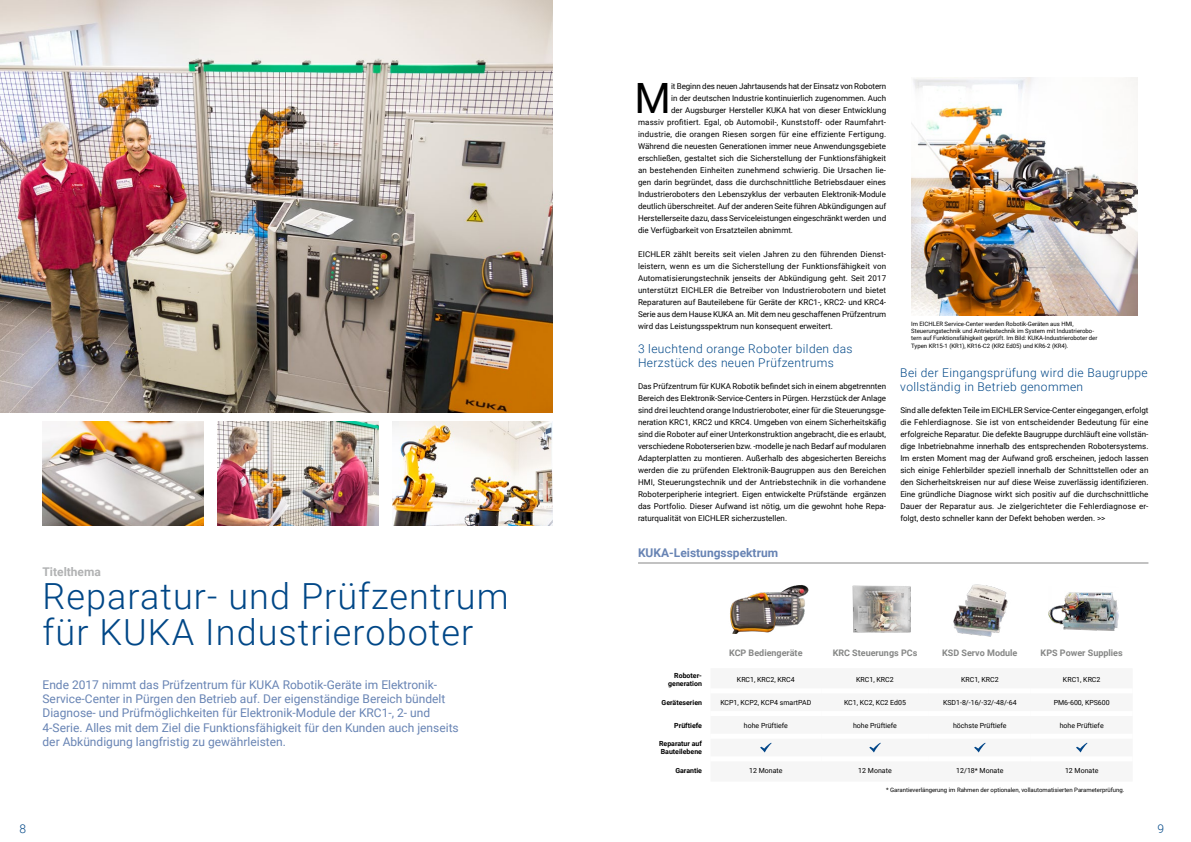
<style>
.page{position:relative;width:1191px;height:842px;background:#fff}
.page>*{position:absolute;margin:0;border:0;box-sizing:border-box;transform-origin:0 0}
.t1{font:41.8px "Roboto";color:#000}
.t2{font:300 36px/36px "Roboto";letter-spacing:.03em;color:#004787}
.t3{font:12px/14.4px "Roboto";color:#6884b4}
.t4{font:300 12px/14.4px "Roboto";letter-spacing:.03em;color:#004787}
.t5{font:700 12px "Roboto";color:#6884b4}
.t6{font:700 12px "Roboto";color:#b1b2b3}
.t7{font:700 9px "Roboto";color:#868786}
.t8{font:8px/12px "Roboto";color:#000;text-align:justify}
.t9{font:8px "Roboto";letter-spacing:.02em;color:#000}
.t10{font:7px "Roboto";color:#000}
.t11{font:700 7px/8.4px "Roboto";color:#000;text-align:right}
.t12{font:6px/7.2px "Roboto";color:#000}
</style>
<div class="page">
<hr style="left:638px;top:563px;width:510px;height:1px;background:#868786">
<img style="left:43px;top:421px;width:160px;height:105px">
<img style="left:217px;top:421px;width:161px;height:105px">
<img style="left:392px;top:421px;width:161px;height:105px">
<img style="left:911px;top:77px;width:226px;height:238px">
<img style="left:0;top:0;width:553px;height:412px">
<img style="left:777px;top:585px;width:32px;height:42px">
<img style="left:730px;top:592px;width:47px;height:42px">
<img style="left:852px;top:585px;width:59px;height:48px">
<img style="left:953px;top:584px;width:55px;height:52px">
<img style="left:1048px;top:592px;width:71px;height:39px">
<svg style="left:760px;top:743px;width:11px;height:9px"></svg>
<svg style="left:869px;top:743px;width:11px;height:9px"></svg>
<svg style="left:974px;top:743px;width:11px;height:9px"></svg>
<svg style="left:1076px;top:743px;width:11px;height:9px"></svg>
<h3 class="t6" style="left:43px;top:563px;width:60px">Titelthema</h3>
<h2 class="t2" style="left:43px;top:577px;width:468px">Reparatur- und Prüfzentrum für KUKA Industrieroboter</h2>
<p class="t3" style="left:43px;top:677px;width:418px">Ende 2017 nimmt das Prüfzentrum für KUKA Robotik-Geräte im Elektronik-Service-Center in Pürgen den Betrieb auf. Der eigenständige Bereich bündelt Diagnose- und Prüfmöglichkeiten für Elektronik-Module der KRC1-, 2- und 4-Serie. Alles mit dem Ziel die Funktionsfähigkeit für den Kunden auch jenseits der Abkündigung langfristig zu gewährleisten.</p>
<h1 class="t1" style="left:634px;top:68px;width:38px">M</h1>
<p class="t8" style="left:671px;top:79px;width:217px">it Beginn des neuen Jahrtausends hat der Einsatz von Robotern</p>
<p class="t8" style="left:671px;top:91px;width:217px">in der deutschen Industrie kontinuierlich zugenommen. Auch</p>
<p class="t8" style="left:671px;top:103px;width:217px">der Augsburger Hersteller KUKA hat von dieser Entwicklung</p>
<p class="t9" style="left:638px;top:116px;width:250px">massiv profitiert. Egal, ob Automobil-, Kunststoff- oder Raumfahrt-</p>
<p class="t9" style="left:638px;top:128px;width:250px">industrie, die orangen Riesen sorgen für eine effiziente Fertigung.</p>
<p class="t8" style="left:638px;top:139px;width:250px">Während die neuesten Generationen immer neue Anwendungsgebiete</p>
<p class="t8" style="left:638px;top:151px;width:250px">erschließen, gestaltet sich die Sicherstellung der Funktionsfähigkeit</p>
<p class="t8" style="left:638px;top:163px;width:250px">an bestehenden Einheiten zunehmend schwierig. Die Ursachen lie-</p>
<p class="t8" style="left:638px;top:175px;width:249px">gen darin begründet, dass die durchschnittliche Betriebsdauer eines</p>
<p class="t8" style="left:638px;top:187px;width:250px">Industrieroboters den Lebenszyklus der verbauten Elektronik-Module</p>
<p class="t8" style="left:638px;top:199px;width:250px">deutlich überschreitet. Auf der anderen Seite führen Abkündigungen auf</p>
<p class="t8" style="left:638px;top:211px;width:250px">Herstellerseite dazu, dass Serviceleistungen eingeschränkt werden und</p>
<p class="t8" style="left:638px;top:223px;width:156px">die Verfügbarkeit von Ersatzteilen abnimmt.</p>
<p class="t8" style="left:638px;top:247px;width:250px">EICHLER zählt bereits seit vielen Jahren zu den führenden Dienst&shy;leistern, wenn es um die Sicherstellung der Funktionsfähigkeit von Automatisierungstechnik jenseits der Abkündigung geht. Seit 2017 unterstützt EICHLER die Betreiber von Industrierobotern und bietet Reparaturen auf Bauteilebene für Geräte der KRC1-, KRC2- und KRC4- Serie aus dem Hause KUKA an. Mit dem neu geschaffenen Prüfzentrum wird das Leistungsspektrum nun konsequent erweitert.</p>
<h3 class="t4" style="left:638px;top:341px;width:216px">3 leuchtend orange Roboter bilden das<br>Herzstück des neuen Prüfzentrums</h3>
<p class="t8" style="left:638px;top:379px;width:250px">Das Prüfzentrum für KUKA Robotik befindet sich in einem abgetrennten Bereich des Elektronik-Service-Centers in Pürgen. Herzstück der Anlage sind drei leuchtend orange Industrieroboter, einer für die Steuerungsge&shy;neration KRC1, KRC2 und KRC4. Umgeben von einem Sicherheitskäfig sind die Roboter auf einer Unterkonstruktion angebracht, die es erlaubt, verschiedene Roboterserien bzw. -modelle je nach Bedarf auf modularen Adapterplatten zu montieren. Außerhalb des abgesicherten Bereichs werden die zu prüfenden Elektronik-Baugruppen aus den Bereichen HMI, Steuerungstechnik und der Antriebstechnik in die vorhandene Roboterperipherie integriert. Eigen entwickelte Prüfstände ergänzen das Portfolio. Dieser Aufwand ist nötig, um die gewohnt hohe Repa&shy;raturqualität von EICHLER sicherzustellen.</p>
<h3 class="t5" style="left:638px;top:544px;width:142px">KUKA-Leistungsspektrum</h3>
<p class="t12" style="left:911px;top:320px;width:188px">Im EICHLER Service-Center werden Robotik-Geräten aus HMI, Steuerungstechnik und Antriebstechnik im System mit Industrierobo&shy;tern auf Funktionsfähigkeit geprüft. Im Bild: KUKA-Industrieroboter der Typen KR15-1 (KR1), KR16-C2 (KR2 Ed05) und KR6-2 (KR4).</p>
<h3 class="t4" style="left:900px;top:365px;width:249px">Bei der Eingangsprüfung wird die Baugruppe vollständig in Betrieb genommen</h3>
<p class="t8" style="left:900px;top:403px;width:250px">Sind alle defekten Teile im EICHLER Service-Center eingegangen, erfolgt die Fehlerdiagnose. Sie ist von entscheidender Bedeutung für eine erfolgreiche Reparatur. Die defekte Baugruppe durchläuft eine vollstän&shy;dige Inbetriebnahme innerhalb des entsprechenden Robotersystems.<br>Im ersten Moment mag der Aufwand groß erscheinen, jedoch lassen sich einige Fehlerbilder speziell innerhalb der Schnittstellen oder an den Sicherheitskreisen nur auf diese Weise zuverlässig identifizieren.<br>Eine gründliche Diagnose wirkt sich positiv auf die durchschnittliche Dauer der Reparatur aus. Je zielgerichteter die Fehlerdiagnose er&shy;folgt, desto schneller kann der Defekt behoben werden. &gt;&gt;</p>
<p class="t7" style="left:729px;top:646px;width:75px">KCP Bediengeräte</p>
<p class="t7" style="left:832px;top:646px;width:86px">KRC Steuerungs PCs</p>
<p class="t7" style="left:942px;top:646px;width:77px">KSD Servo Module</p>
<p class="t7" style="left:1040px;top:646px;width:84px">KPS Power Supplies</p>
<p class="t11" style="left:668px;top:671px;width:35px">Roboter&shy;generation</p>
<p class="t10" style="left:737px;top:675px;width:59px">KRC1, KRC2, KRC4</p>
<p class="t10" style="left:856px;top:675px;width:39px">KRC1, KRC2</p>
<p class="t10" style="left:961px;top:675px;width:39px">KRC1, KRC2</p>
<p class="t10" style="left:1063px;top:675px;width:39px">KRC1, KRC2</p>
<p class="t11" style="left:661px;top:698px;width:42px">Geräteserien</p>
<p class="t10" style="left:720px;top:697px;width:92px">KCP1, KCP2, KCP4 smartPAD</p>
<p class="t10" style="left:844px;top:697px;width:63px">KC1, KC2, KC2 Ed05</p>
<p class="t10" style="left:943px;top:697px;width:75px">KSD1-8/-16/-32/-48/-64</p>
<p class="t10" style="left:1053px;top:697px;width:58px">PM6-600, KPS600</p>
<p class="t11" style="left:674px;top:720px;width:29px">Prüftiefe</p>
<p class="t10" style="left:744px;top:720px;width:45px">hohe Prüftiefe</p>
<p class="t10" style="left:853px;top:720px;width:45px">hohe Prüftiefe</p>
<p class="t10" style="left:953px;top:720px;width:55px">höchste Prüftiefe</p>
<p class="t10" style="left:1059px;top:720px;width:45px">hohe Prüftiefe</p>
<p class="t11" style="left:659px;top:739px;width:44px;text-align:left">Reparatur auf<br>Bauteilebene</p>
<p class="t11" style="left:675px;top:766px;width:28px">Garantie</p>
<p class="t10" style="left:749px;top:765px;width:35px">12 Monate</p>
<p class="t10" style="left:858px;top:765px;width:35px">12 Monate</p>
<p class="t10" style="left:956px;top:765px;width:49px">12/18* Monate</p>
<p class="t10" style="left:1065px;top:765px;width:35px">12 Monate</p>
<p class="t12" style="left:886px;top:786px;width:240px">* Garantieverlängerung im Rahmen der optionalen, vollautomatisierten Parameterprüfung.</p>
<h3 class="t4" style="left:20px;top:821px;width:8px">8</h3>
<h3 class="t4" style="left:1157px;top:821px;width:8px">9</h3>
</div>
